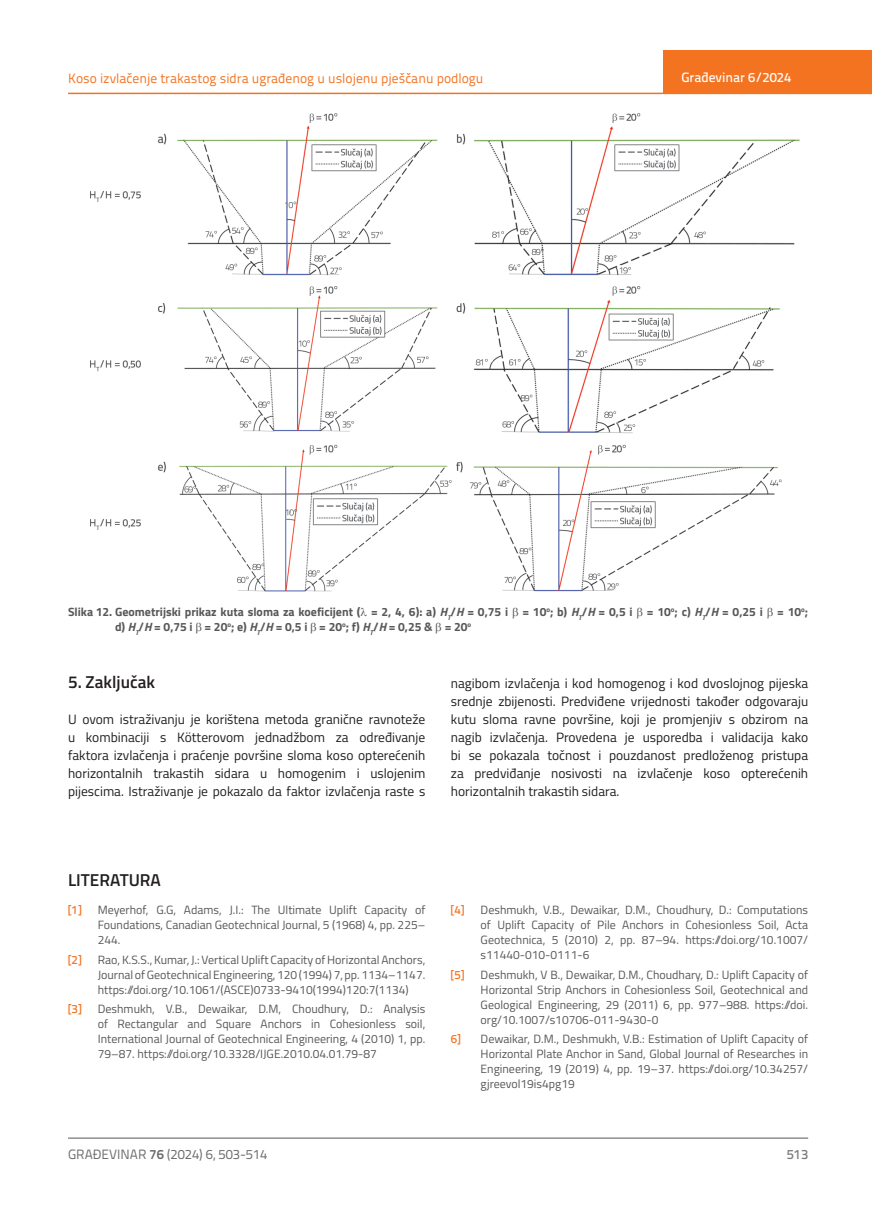
<style>
.page{position:relative;width:872px;height:1212px;background:#fff}
.page>*{position:absolute;margin:0;border:0;box-sizing:border-box;transform-origin:0 0}
.t1{font:600 17.25px "Titillium";color:#231f20}
.t2{font:13.5px/18px "Titillium";color:#231f20;text-align:justify}
.t3{font:13.5px "Titillium Text 22 L";color:#f47321}
.t4{font:13.5px "Titillium Text 22 L";color:#6c6d70}
.t5{font:500 13.5px "Titillium Text 22 L";color:#fff}
.t6{font:500 13.5px "Titillium Text 22 L";color:#787a7d}
.t7{font:12px/15px "Titillium";color:#57585a;text-align:justify}
.t8{font:700 12px/15px "Titillium";color:#57585a}
.t9{font:500 12px "Titillium Text 22 L";color:#f47321}
.s1{font-style:italic}
.s2{font-weight:700}
</style>
<div class="page">
<hr style="left:68px;top:93px;width:804px;height:1px;background:#f47321">
<div style="left:663px;top:50px;width:209px;height:44px;background:#f47321"></div>
<hr style="left:68px;top:1138px;width:740px;height:1px;background:#57585a">
<img style="left:90px;top:113px;width:710px;height:479px">
<p class="t3" style="left:68px;top:68px;width:417px">Koso izvlačenje trakastog sidra ugrađenog u uslojenu pješčanu podlogu</p>
<p class="t5" style="left:681px;top:67px;width:111px">Građevinar 6/2024</p>
<p class="t8" style="left:115px;top:604px;width:694px;text-indent:-47px">Slika 12. Geometrijski prikaz kuta sloma za koeficijent ( = 2, 4, 6): a) <span class="s1">H</span><sub>T</sub>/<span class="s1">H</span> = 0,75 i = 10<sup>o</sup>; b) <span class="s1">H</span><sub>T</sub>/<span class="s1">H</span> = 0,5 i = 10<sup>o</sup>; c) <span class="s1">H</span><sub>T</sub>/<span class="s1">H</span> = 0,25 i = 10<sup>o</sup>; d) <span class="s1">H</span><sub>T</sub>/<span class="s1">H</span> = 0,75 i = 20<sup>o</sup>; e) <span class="s1">H</span><sub>T</sub>/<span class="s1">H</span> = 0,5 i = 20<sup>o</sup>; f) <span class="s1">H</span><sub>T</sub>/<span class="s1">H</span> = 0,25 &amp; = 20<sup>o</sup></p>
<h1 class="t1" style="left:68px;top:669px;width:89px">5. Zaključak</h1>
<p class="t2" style="left:68px;top:710px;width:359px">U ovom istraživanju je korištena metoda granične ravnoteže u kombinaciji s Kötterovom jednadžbom za određivanje faktora izvlačenja i praćenje površine sloma koso opterećenih horizontalnih trakastih sidara u homogenim i uslojenim pijescima. Istraživanje je pokazalo da faktor izvlačenja raste s</p>
<p class="t2" style="left:451px;top:674px;width:359px">nagibom izvlačenja i kod homogenog i kod dvoslojnog pijeska srednje zbijenosti. Predviđene vrijednosti također odgovaraju kutu sloma ravne površine, koji je promjenjiv s obzirom na nagib izvlačenja. Provedena je usporedba i validacija kako bi se pokazala točnost i pouzdanost predloženog pristupa za predviđanje nosivosti na izvlačenje koso opterećenih horizontalnih trakastih sidara.</p>
<h1 class="t1" style="left:68px;top:867px;width:94px">LITERATURA</h1>
<p class="t9" style="left:68px;top:901px;width:15px">[1]</p>
<p class="t7" style="left:98px;top:902px;width:329px">Meyerhof, G.G, Adams, J.I.: The Ultimate Uplift Capacity of Foundations, Canadian Geotechnical Journal, 5 (1968) 4, pp. 225– 244.</p>
<p class="t9" style="left:68px;top:950px;width:15px">[2]</p>
<p class="t7" style="left:98px;top:951px;width:329px">Rao, K.S.S., Kumar, J.: Vertical Uplift Capacity of Horizontal Anchors, Journal of Geotechnical Engineering, 120 (1994) 7, pp. 1134–1147. https://doi.org/10.1061/(ASCE)0733-9410(1994)120:7(1134)</p>
<p class="t9" style="left:68px;top:1000px;width:15px">[3]</p>
<p class="t7" style="left:98px;top:1001px;width:329px">Deshmukh, V.B., Dewaikar, D.M, Choudhury, D.: Analysis of Rectangular and Square Anchors in Cohesionless soil, International Journal of Geotechnical Engineering, 4 (2010) 1, pp.<br>79–87. https://doi.org/10.3328/IJGE.2010.04.01.79-87</p>
<p class="t9" style="left:451px;top:901px;width:15px">[4]</p>
<p class="t7" style="left:480px;top:902px;width:329px">Deshmukh, V.B., Dewaikar, D.M., Choudhury, D.: Computations of Uplift Capacity of Pile Anchors in Cohesionless Soil, Acta Geotechnica, 5 (2010) 2, pp. 87–94. https://doi.org/10.1007/ s11440-010-0111-6</p>
<p class="t9" style="left:451px;top:965px;width:15px">[5]</p>
<p class="t7" style="left:480px;top:966px;width:329px">Deshmukh, V B., Dewaikar, D.M., Choudhary, D.: Uplift Capacity of Horizontal Strip Anchors in Cohesionless Soil, Geotechnical and Geological Engineering, 29 (2011) 6, pp. 977–988. https://doi. org/10.1007/s10706-011-9430-0</p>
<p class="t9" style="left:451px;top:1029px;width:11px">6]</p>
<p class="t7" style="left:480px;top:1030px;width:329px">Dewaikar, D.M., Deshmukh, V.B.: Estimation of Uplift Capacity of Horizontal Plate Anchor in Sand, Global Journal of Researches in Engineering, 19 (2019) 4, pp. 19–37. https://doi.org/10.34257/ gjreevol19is4pg19</p>
<p class="t4" style="left:68px;top:1144px;width:201px">GRAĐEVINAR <span class="s2">76</span> (2024) 6, 503-514</p>
<p class="t6" style="left:786px;top:1144px;width:23px">513</p>
</div>
